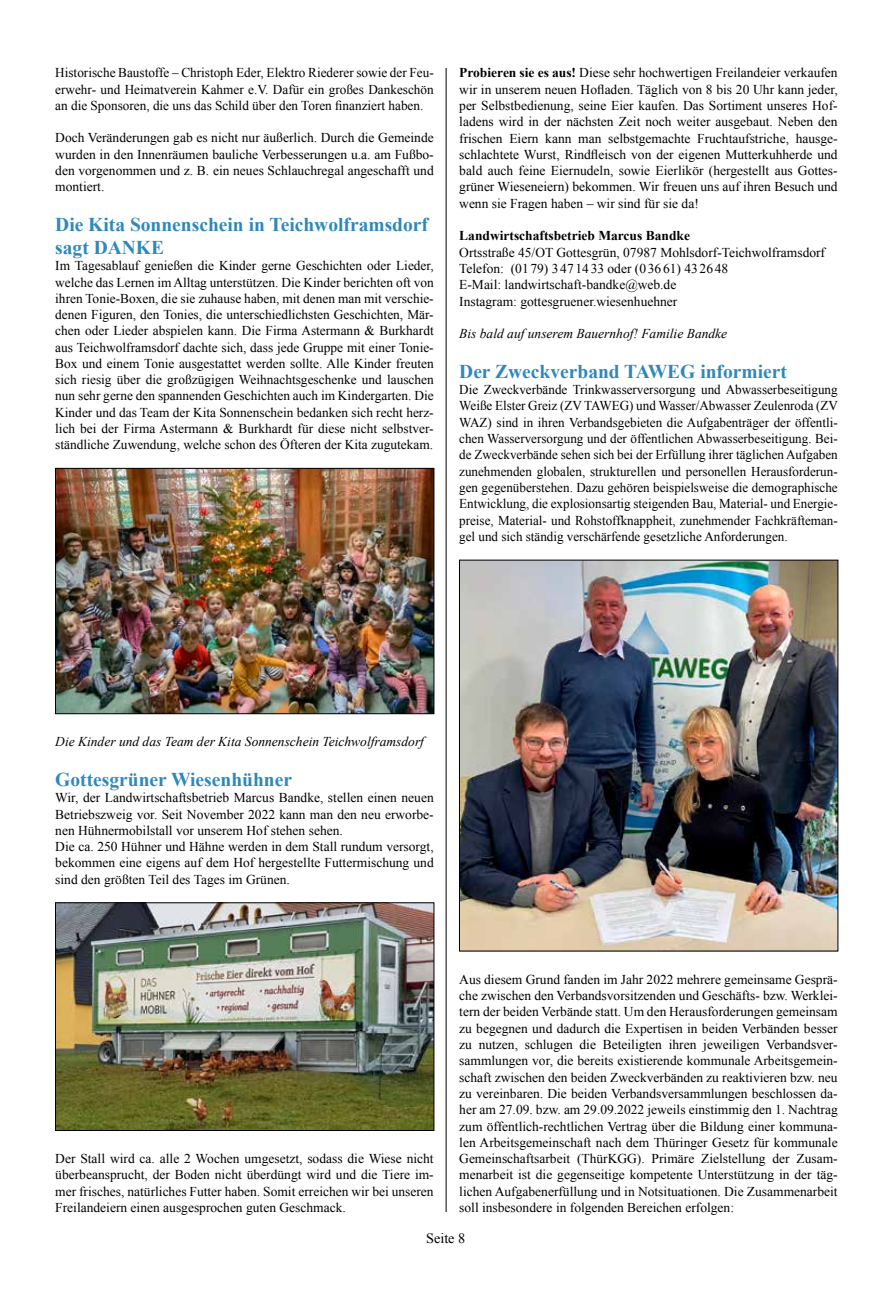
<style>
.page{position:relative;width:893px;height:1297px;background:#fff}
.page>*{position:absolute;margin:0;border:0;box-sizing:border-box;transform-origin:0 0}
.t1{font:700 19.5px/23.4px "Times New Roman";color:#2e88bb}
.t2{font:14.25px "Times New Roman";color:#000}
.t3{font:13.5px/16.4px "Times New Roman";color:#000;text-align:justify}
.t4{font:italic 13.5px "Times New Roman";color:#000}
.t5{font:700 13.5px "Times New Roman";color:#000}
.s1{font-weight:700}
</style>
<div class="page">
<hr style="left:446px;top:68px;width:1px;height:1144px;background:#000">
<img style="left:57px;top:470px;width:375px;height:242px">
<div style="left:55px;top:468px;width:379px;height:246px;border:1px solid #000"></div>
<img style="left:57px;top:904px;width:375px;height:225px">
<div style="left:55px;top:902px;width:379px;height:229px;border:1px solid #000"></div>
<img style="left:461px;top:562px;width:375px;height:387px">
<div style="left:459px;top:560px;width:379px;height:391px;border:1px solid #000"></div>
<p class="t3" style="left:55px;top:65px;width:380px">Historische Baustoffe – Christoph Eder, Elektro Riederer sowie der Feu&shy;erwehr- und Heimatverein Kahmer e.V. Dafür ein großes Dankeschön an die Sponsoren, die uns das Schild über den Toren finanziert haben.</p>
<p class="t3" style="left:55px;top:130px;width:380px">Doch Veränderungen gab es nicht nur äußerlich. Durch die Gemeinde wurden in den Innenräumen bauliche Verbesserungen u.a. am Fußbo&shy;den vorgenommen und z. B. ein neues Schlauchregal angeschafft und montiert.</p>
<h1 class="t1" style="left:55px;top:212px;width:374px">Die Kita Sonnenschein in Teichwolframsdorf sagt DANKE</h1>
<p class="t3" style="left:55px;top:258px;width:380px">Im Tagesablauf genießen die Kinder gerne Geschichten oder Lieder, welche das Lernen im Alltag unterstützen. Die Kinder berichten oft von ihren Tonie-Boxen, die sie zuhause haben, mit denen man mit verschie&shy;denen Figuren, den Tonies, die unterschiedlichsten Geschichten, Mär&shy;chen oder Lieder abspielen kann. Die Firma Astermann &amp; Burkhardt aus Teichwolframsdorf dachte sich, dass jede Gruppe mit einer Tonie-Box und einem Tonie ausgestattet werden sollte. Alle Kinder freuten sich riesig über die großzügigen Weihnachtsgeschenke und lauschen nun sehr gerne den spannenden Geschichten auch im Kindergarten. Die Kinder und das Team der Kita Sonnenschein bedanken sich recht herz&shy;lich bei der Firma Astermann &amp; Burkhardt für diese nicht selbstver&shy;ständliche Zuwendung, welche schon des Öfteren der Kita zugutekam.</p>
<p class="t3" style="left:459px;top:64px;width:380px"><span class="s1">Probieren sie es aus!</span> Diese sehr hochwertigen Freilandeier verkaufen wir in unserem neuen Hofladen. Täglich von 8 bis 20 Uhr kann jeder, per Selbstbedienung, seine Eier kaufen. Das Sortiment unseres Hof&shy;ladens wird in der nächsten Zeit noch weiter ausgebaut. Neben den frischen Eiern kann man selbstgemachte Fruchtaufstriche, hausge&shy;schlachtete Wurst, Rindfleisch von der eigenen Mutterkuhherde und bald auch feine Eiernudeln, sowie Eierlikör (hergestellt aus Gottes&shy;grüner Wieseneiern) bekommen. Wir freuen uns auf ihren Besuch und wenn sie Fragen haben – wir sind für sie da!</p>
<p class="t5" style="left:459px;top:226px;width:232px">Landwirtschaftsbetrieb Marcus Bandke</p>
<p class="t3" style="left:459px;top:244px;width:367px;text-align:left">Ortsstraße 45/OT Gottesgrün, 07987 Mohlsdorf-Teichwolframsdorf Telefon: (01 79) 3 47 14 33 oder (0 3661) 43 2648<br>E-Mail: landwirtschaft-bandke@web.de<br>Instagram: gottesgruener.wiesenhuehner</p>
<p class="t4" style="left:459px;top:324px;width:269px">Bis bald auf unserem Bauernhof! Familie Bandke</p>
<h1 class="t1" style="left:459px;top:359px;width:329px">Der Zweckverband TAWEG informiert</h1>
<p class="t3" style="left:459px;top:381px;width:380px">Die Zweckverbände Trinkwasserversorgung und Abwasserbeseitigung Weiße Elster Greiz (ZV TAWEG) und Wasser/Abwasser Zeulenroda (ZV WAZ) sind in ihren Verbandsgebieten die Aufgabenträger der öffentli&shy;chen Wasserversorgung und der öffentlichen Abwasserbeseitigung. Bei&shy;de Zweckverbände sehen sich bei der Erfüllung ihrer täglichen Aufgaben zunehmenden globalen, strukturellen und personellen Herausforderun&shy;gen gegenüberstehen. Dazu gehören beispielsweise die demographische Entwicklung, die explosionsartig steigenden Bau, Material- und Energie&shy;preise, Material- und Rohstoffknappheit, zunehmender Fachkräfteman&shy;gel und sich ständig verschärfende gesetzliche Anforderungen.</p>
<p class="t4" style="left:55px;top:733px;width:370px">Die Kinder und das Team der Kita Sonnenschein Teichwolframsdorf</p>
<h1 class="t1" style="left:55px;top:767px;width:238px">Gottesgrüner Wiesenhühner</h1>
<p class="t3" style="left:55px;top:789px;width:380px;text-align:left">Wir, der Landwirtschaftsbetrieb Marcus Bandke, stellen einen neuen Betriebszweig vor. Seit November 2022 kann man den neu erworbe&shy;nen Hühnermobilstall vor unserem Hof stehen sehen.<br>Die ca. 250 Hühner und Hähne werden in dem Stall rundum versorgt, bekommen eine eigens auf dem Hof hergestellte Futtermischung und sind den größten Teil des Tages im Grünen.</p>
<p class="t3" style="left:55px;top:1150px;width:380px">Der Stall wird ca. alle 2 Wochen umgesetzt, sodass die Wiese nicht überbeansprucht, der Boden nicht überdüngt wird und die Tiere im&shy;mer frisches, natürliches Futter haben. Somit erreichen wir bei unseren Freilandeiern einen ausgesprochen guten Geschmack.</p>
<p class="t3" style="left:459px;top:971px;width:380px">Aus diesem Grund fanden im Jahr 2022 mehrere gemeinsame Gesprä&shy;che zwischen den Verbandsvorsitzenden und Geschäfts- bzw. Werklei&shy;tern der beiden Verbände statt. Um den Herausforderungen gemeinsam zu begegnen und dadurch die Expertisen in beiden Verbänden besser zu nutzen, schlugen die Beteiligten ihren jeweiligen Verbandsver&shy;sammlungen vor, die bereits existierende kommunale Arbeitsgemein&shy;schaft zwischen den beiden Zweckverbänden zu reaktivieren bzw. neu zu vereinbaren. Die beiden Verbandsversammlungen beschlossen da&shy;her am 27.09. bzw. am 29.09.2022 jeweils einstimmig den 1. Nachtrag zum öffentlich-rechtlichen Vertrag über die Bildung einer kommuna&shy;len Arbeitsgemeinschaft nach dem Thüringer Gesetz für kommunale Gemeinschaftsarbeit (ThürKGG). Primäre Zielstellung der Zusam&shy;menarbeit ist die gegenseitige kompetente Unterstützung in der täg&shy;lichen Aufgabenerfüllung und in Notsituationen. Die Zusammenarbeit soll insbesondere in folgenden Bereichen erfolgen:</p>
<p class="t2" style="left:426px;top:1229px;width:41px">Seite 8</p>
</div>
